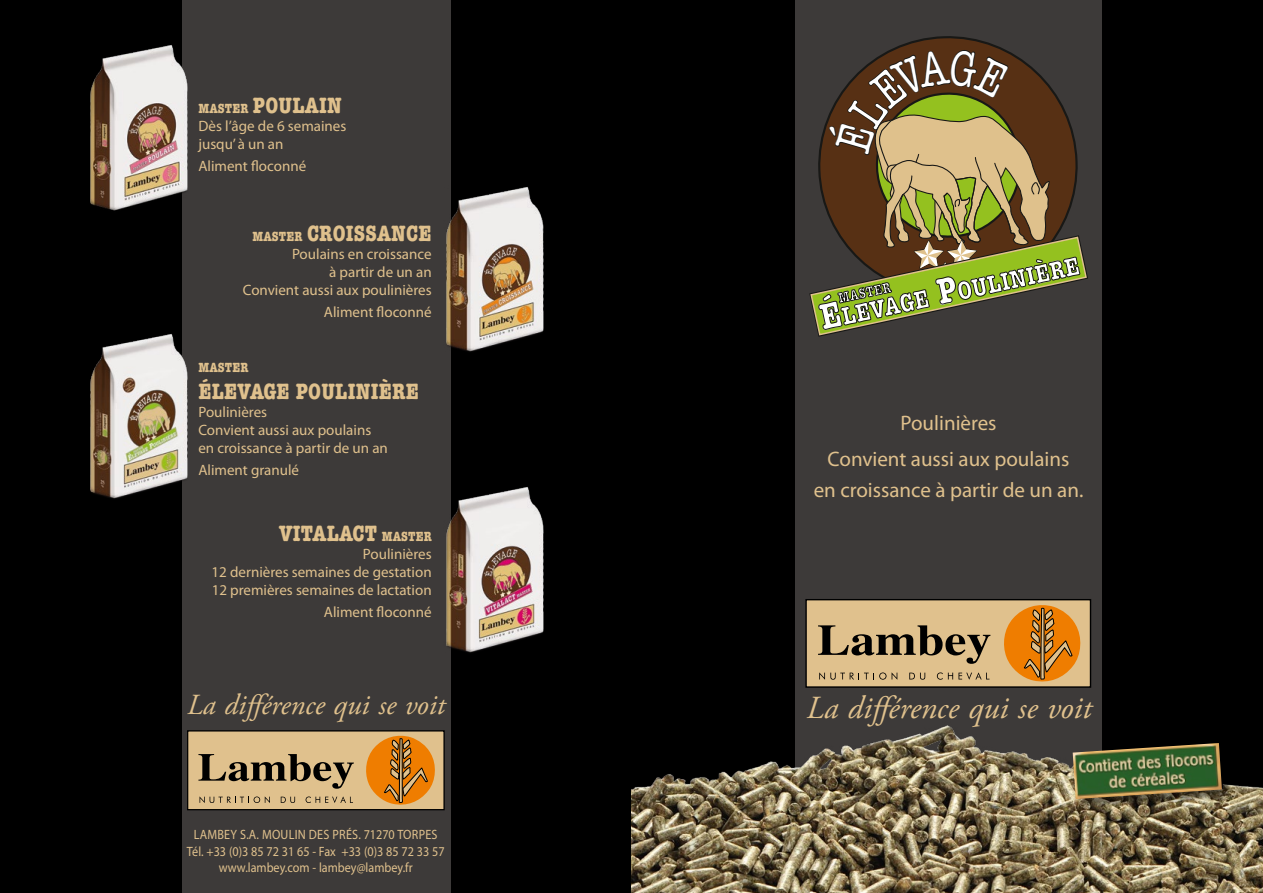
<style>
.page{position:relative;width:1263px;height:893px;background:#fff}
.page>*{position:absolute;margin:0;border:0;box-sizing:border-box;transform-origin:0 0}
.t1{font:italic 32.1px "Adobe Garamond Pro";color:#e0c18d}
.t2{font:italic 29.1px "Adobe Garamond Pro";color:#e0c18d}
.t3{font:700 condensed 26.55px "American Typewriter";color:#fff}
.t4{font:700 condensed 22.5px "American Typewriter";letter-spacing:.01em;color:#e0c18d}
.t5{font:21px/35.5px "Myriad Pro";color:#e0c18d;text-align:center}
.t6{font:700 condensed 15.15px "American Typewriter";color:#fff;scale:.96 1}
.t7{font:15px/18px "Myriad Pro";color:#e0c18d}
.t8{font:13.5px/16.2px "Myriad Pro";color:#e0c18d;text-align:center;scale:.9 1}
.t9{font:700 condensed 13.5px "American Typewriter";letter-spacing:.01em;color:#e0c18d}
.s1{font-size:13.5px}
.s2{font-size:37.95px}
</style>
<div class="page">
<div style="left:0;top:0;width:637px;height:893px;background:#000"></div>
<div style="left:182px;top:0;width:269px;height:893px;background:#3d3a39"></div>
<div style="left:188px;top:731px;width:256px;height:79px;background:#e0c18d"></div>
<div style="left:187px;top:730px;width:258px;height:80px;border:1px solid #000"></div>
<svg style="left:364px;top:735px;width:73px;height:75px"></svg>
<svg style="left:200px;top:796px;width:70px;height:7px"></svg>
<svg style="left:281px;top:797px;width:14px;height:6px"></svg>
<svg style="left:306px;top:796px;width:47px;height:7px"></svg>
<svg style="left:198px;top:754px;width:156px;height:35px"></svg>
<img style="left:90px;top:45px;width:98px;height:166px">
<img style="left:90px;top:334px;width:98px;height:165px">
<img style="left:446px;top:187px;width:98px;height:165px">
<img style="left:446px;top:487px;width:98px;height:166px">
<div style="left:631px;top:0;width:632px;height:893px;background:#000"></div>
<div style="left:795px;top:0;width:307px;height:893px;background:#3d3a39"></div>
<svg style="left:892px;top:36px;width:112px;height:13px"></svg>
<div style="left:806px;top:600px;width:284px;height:87px;background:#e0c18d"></div>
<div style="left:805px;top:599px;width:286px;height:89px;border:1px solid #000"></div>
<svg style="left:1001px;top:605px;width:82px;height:83px"></svg>
<svg style="left:819px;top:672px;width:78px;height:8px"></svg>
<svg style="left:909px;top:673px;width:16px;height:7px"></svg>
<svg style="left:937px;top:672px;width:52px;height:8px"></svg>
<svg style="left:818px;top:625px;width:172px;height:39px"></svg>
<img style="left:631px;top:725px;width:632px;height:168px">
<div style="left:1075px;top:745px;width:157px;height:64px;background:#000;opacity:.5"></div>
<img style="left:1073px;top:743px;width:149px;height:56px">
<svg style="left:809px;top:49px;width:279px;height:288px"></svg>
<h3 class="t4" style="left:198px;top:92px;width:145px"><span class="s1">MASTER</span> POULAIN</h3>
<p class="t7" style="left:198px;top:117px;width:149px">Dès l’âge de 6 semaines jusqu’ à un an</p>
<p class="t7" style="left:198px;top:157px;width:109px">Aliment floconné</p>
<h3 class="t4" style="left:252px;top:220px;width:181px"><span class="s1">MASTER</span> CROISSANCE</h3>
<p class="t7" style="left:243px;top:244px;width:190px;text-align:right">Poulains en croissance<br>à partir de un an<br>Convient aussi aux poulinières</p>
<p class="t7" style="left:324px;top:303px;width:109px">Aliment floconné</p>
<p class="t9" style="left:198px;top:359px;width:51px">MASTER</p>
<h3 class="t4" style="left:198px;top:378px;width:222px">ÉLEVAGE POULINIÈRE</h3>
<p class="t7" style="left:198px;top:403px;width:191px">Poulinières<br>Convient aussi aux poulains en croissance à partir de un an</p>
<p class="t7" style="left:198px;top:461px;width:102px">Aliment granulé</p>
<h3 class="t4" style="left:279px;top:520px;width:154px">VITALACT <span class="s1">MASTER</span></h3>
<p class="t7" style="left:212px;top:545px;width:222px;text-align:justify;text-indent:151px">Poulinières 12 dernières semaines de gestation 12 premières semaines de lactation</p>
<p class="t7" style="left:324px;top:603px;width:109px">Aliment floconné</p>
<h2 class="t2" style="left:187px;top:688px;width:260px">La différence qui se voit</h2>
<p class="t8" style="left:187px;top:826px;width:288px">LAMBEY S.A. MOULIN DES PRÉS. 71270 TORPES<br>Tél. +33 (0)3 85 72 31 65 - Fax +33 (0)3 85 72 33 57 www.lambey.com - lambey@lambey.fr</p>
<h3 class="t3" style="left:818px;top:305px;width:266px;rotate:-12deg"><span class="s2">É</span>LEVAGE <span class="s2">P</span>OULINIÈRE</h3>
<p class="t6" style="left:836px;top:289px;width:57px;rotate:-12deg">MASTER</p>
<h3 class="t5" style="left:827px;top:405px;width:243px">Poulinières<br>Convient aussi aux poulains</h3>
<h3 class="t5" style="left:814px;top:472px;width:271px">en croissance à partir de un an.</h3>
<h1 class="t1" style="left:806px;top:688px;width:287px">La différence qui se voit</h1>
</div>
